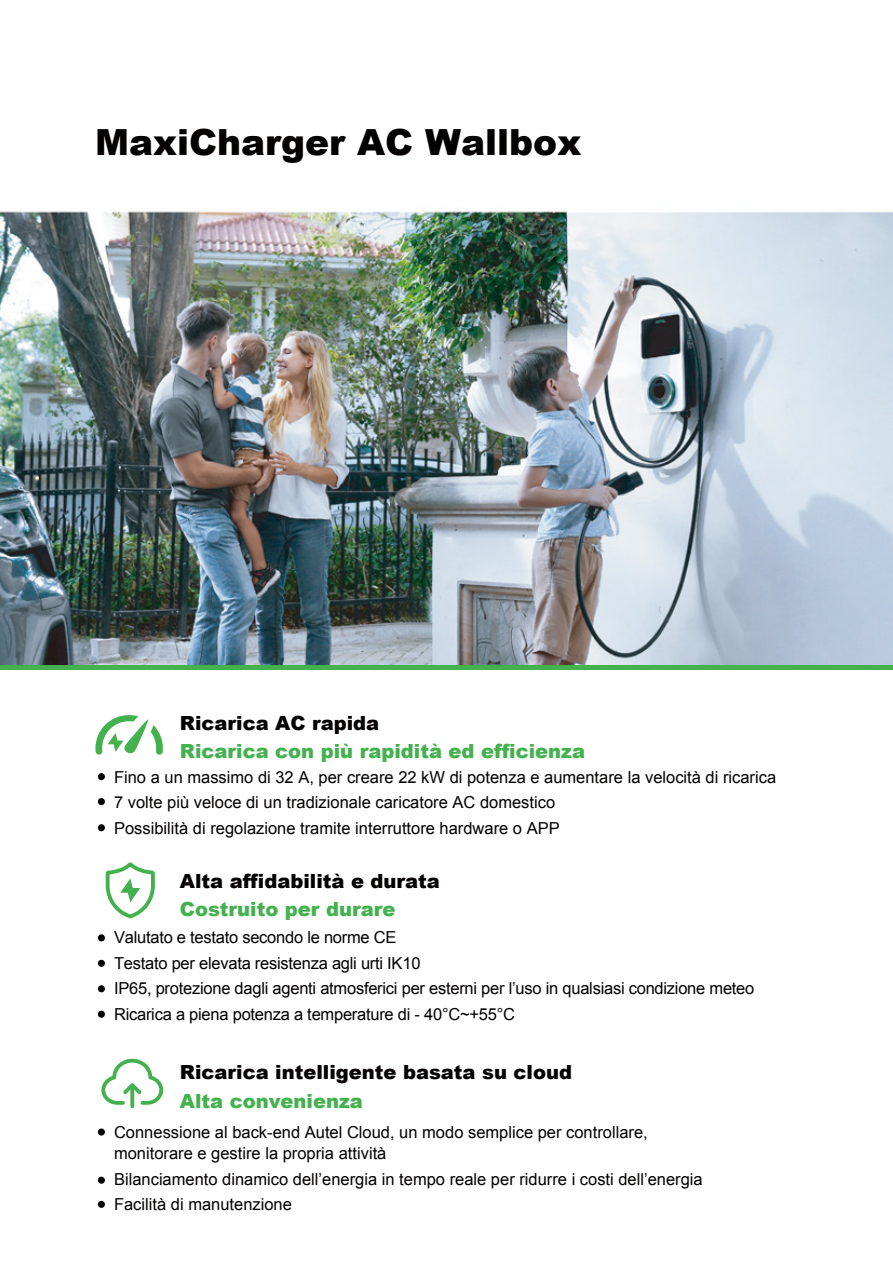
<style>
.page{position:relative;width:893px;height:1263px;background:#fff}
.page>*{position:absolute;margin:0;border:0;box-sizing:border-box;transform-origin:0 0}
.t1{font:900 36px "Arial";color:#040000}
.t2{font:900 19.5px "Arial";color:#040000}
.t3{font:900 19.5px "Arial";color:#43b14d}
.t4{font:16.5px/25.5px "Arial";color:#040000}
</style>
<div class="page">
<img style="left:0;top:206px;width:893px;height:1002px">
<hr style="left:0;top:665px;width:893px;height:4px;background:#43b14d">
<div style="left:98px;top:773px;width:7px;height:7px;background:#040000;border-radius:50%"></div>
<div style="left:98px;top:798px;width:7px;height:7px;background:#040000;border-radius:50%"></div>
<div style="left:98px;top:824px;width:7px;height:7px;background:#040000;border-radius:50%"></div>
<svg style="left:95px;top:715px;width:68px;height:40px"></svg>
<div style="left:98px;top:1128px;width:7px;height:7px;background:#040000;border-radius:50%"></div>
<div style="left:98px;top:1177px;width:7px;height:7px;background:#040000;border-radius:50%"></div>
<div style="left:98px;top:1201px;width:7px;height:7px;background:#040000;border-radius:50%"></div>
<svg style="left:104px;top:859px;width:53px;height:62px"></svg>
<div style="left:98px;top:934px;width:7px;height:7px;background:#040000;border-radius:50%"></div>
<div style="left:98px;top:960px;width:7px;height:7px;background:#040000;border-radius:50%"></div>
<div style="left:98px;top:985px;width:7px;height:7px;background:#040000;border-radius:50%"></div>
<div style="left:98px;top:1011px;width:7px;height:7px;background:#040000;border-radius:50%"></div>
<svg style="left:101px;top:1059px;width:62px;height:46px"></svg>
<svg style="left:130px;top:1087px;width:4px;height:21px"></svg>
<h1 class="t1" style="left:95px;top:116px;width:488px">MaxiCharger AC Wallbox</h1>
<p class="t2" style="left:180px;top:709px;width:201px">Ricarica AC rapida</p>
<p class="t3" style="left:180px;top:737px;width:407px">Ricarica con più rapidità ed efficienza</p>
<p class="t4" style="left:114px;top:764px;width:664px">Fino a un massimo di 32 A, per creare 22 kW di potenza e aumentare la velocità di ricarica<br>7 volte più veloce di un tradizionale caricatore AC domestico<br>Possibilità di regolazione tramite interruttore hardware o APP</p>
<p class="t2" style="left:180px;top:867px;width:261px">Alta affidabilità e durata</p>
<p class="t3" style="left:180px;top:895px;width:217px">Costruito per durare</p>
<p class="t4" style="left:114px;top:925px;width:642px">Valutato e testato secondo le norme CE<br>Testato per elevata resistenza agli urti IK10<br>IP65, protezione dagli agenti atmosferici per esterni per l’uso in qualsiasi condizione meteo Ricarica a piena potenza a temperature di - 40°C~+55°C</p>
<p class="t2" style="left:180px;top:1058px;width:394px">Ricarica intelligente basata su cloud</p>
<p class="t3" style="left:180px;top:1086px;width:185px">Alta convenienza</p>
<p class="t4" style="left:114px;top:1122px;width:535px;line-height:21px">Connessione al back-end Autel Cloud, un modo semplice per controllare, monitorare e gestire la propria attività</p>
<p class="t4" style="left:114px;top:1166px;width:590px">Bilanciamento dinamico dell’energia in tempo reale per ridurre i costi dell’energia<br>Facilità di manutenzione</p>
</div>
